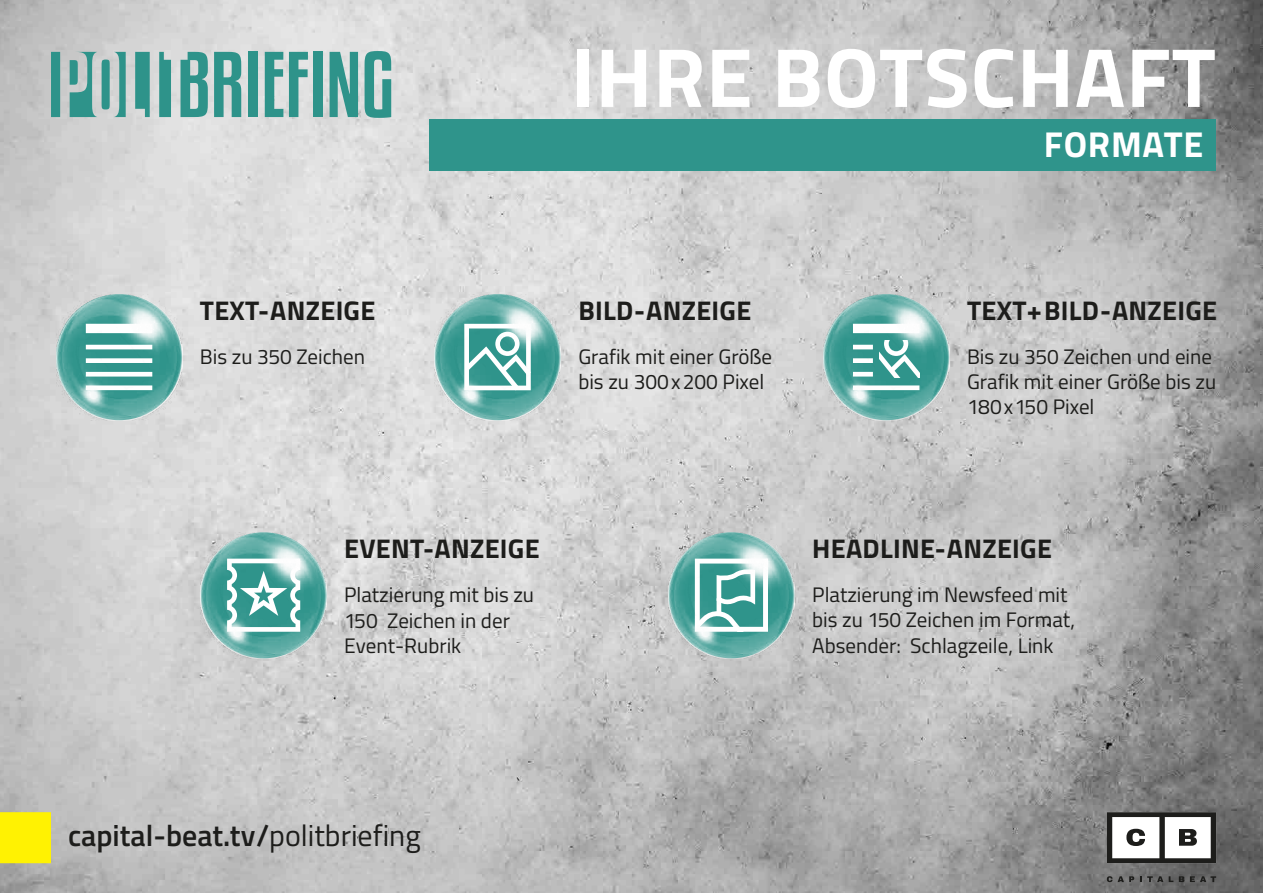
<style>
.page{position:relative;width:1263px;height:893px;background:#fff}
.page>*{position:absolute;margin:0;border:0;box-sizing:border-box;transform-origin:0 0}
.t1{font:700 84px "Titillium Web";letter-spacing:.01em;color:#fff}
.t2{font:700 36px "Titillium Web";letter-spacing:.02em;color:#fff}
.ITEM_CAPTION{font:600 30px "Titillium Web";color:#1d1d1b}
.t3{font:700 27px "Titillium Web";letter-spacing:.01em;color:#1d1d1b}
.ITEM_CAPTION-2{font:21px/25.2px "Titillium Web";color:#1d1d1b}
.s1{font-weight:400}
</style>
<div class="page">
<img style="left:0;top:0;width:1263px;height:893px">
<div style="left:0;top:812px;width:51px;height:51px;background:#fff202"></div>
<div style="left:429px;top:119px;width:787px;height:51px;background:#2f948b"></div>
<svg style="left:214px;top:52px;width:27px;height:65px;background:#59a59e"></svg>
<div style="left:248px;top:52px;width:9px;height:65px;background:#2e938a"></div>
<svg style="left:265px;top:52px;width:18px;height:65px"></svg>
<svg style="left:289px;top:52px;width:19px;height:65px"></svg>
<div style="left:313px;top:52px;width:9px;height:65px;background:#2e938a"></div>
<svg style="left:330px;top:52px;width:28px;height:65px;background:#56a49d"></svg>
<svg style="left:365px;top:51px;width:26px;height:67px;background:#64aaa4"></svg>
<svg style="left:180px;top:52px;width:28px;height:65px;background:#5ca6a0"></svg>
<svg style="left:159px;top:52px;width:12px;height:65px"></svg>
<svg style="left:135px;top:52px;width:15px;height:65px"></svg>
<svg style="left:51px;top:52px;width:9px;height:65px"></svg>
<svg style="left:70px;top:52px;width:56px;height:65px;background:#7fb1ad"></svg>
<svg style="left:1107px;top:876px;width:27px;height:6px"></svg>
<svg style="left:1140px;top:876px;width:23px;height:6px"></svg>
<svg style="left:1169px;top:876px;width:4px;height:6px"></svg>
<svg style="left:1179px;top:876px;width:5px;height:6px"></svg>
<svg style="left:1190px;top:876px;width:26px;height:6px"></svg>
<svg style="left:1107px;top:812px;width:109px;height:51px"></svg>
<img style="left:823px;top:294px;width:126px;height:126px">
<img style="left:201px;top:532px;width:126px;height:126px">
<img style="left:56px;top:294px;width:126px;height:126px">
<img style="left:434px;top:294px;width:127px;height:126px">
<img style="left:668px;top:532px;width:126px;height:126px">
<p class="t1" style="left:571px;top:13px;width:647px">IHRE BOTSCHAFT</p>
<p class="t3" style="left:200px;top:290px;width:177px">TEXT-ANZEIGE</p>
<p class="ITEM_CAPTION-2" style="left:200px;top:343px;width:167px">Bis zu 350 Zeichen</p>
<p class="t3" style="left:578px;top:290px;width:174px">BILD-ANZEIGE</p>
<p class="ITEM_CAPTION-2" style="left:578px;top:343px;width:195px">Grafik mit einer Größe bis zu 300x200 Pixel</p>
<p class="t2" style="left:1044px;top:117px;width:161px">FORMATE</p>
<p class="t3" style="left:967px;top:290px;width:252px">TEXT+BILD-ANZEIGE</p>
<p class="ITEM_CAPTION-2" style="left:967px;top:343px;width:251px">Bis zu 350 Zeichen und eine<br>Grafik mit einer Größe bis zu<br>180x150 Pixel</p>
<p class="t3" style="left:344px;top:528px;width:197px">EVENT-ANZEIGE</p>
<p class="t3" style="left:812px;top:528px;width:241px">HEADLINE-ANZEIGE</p>
<p class="ITEM_CAPTION-2" style="left:344px;top:581px;width:191px">Platzierung mit bis zu<br>150 Zeichen in der<br>Event-Rubrik</p>
<p class="ITEM_CAPTION-2" style="left:812px;top:581px;width:264px">Platzierung im Newsfeed mit bis zu 150 Zeichen im Format,<br>Absender: Schlagzeile, Link</p>
<p class="ITEM_CAPTION" style="left:68px;top:813px;width:354px">capital-beat.tv/<span class="s1">politbriefing</span></p>
</div>
